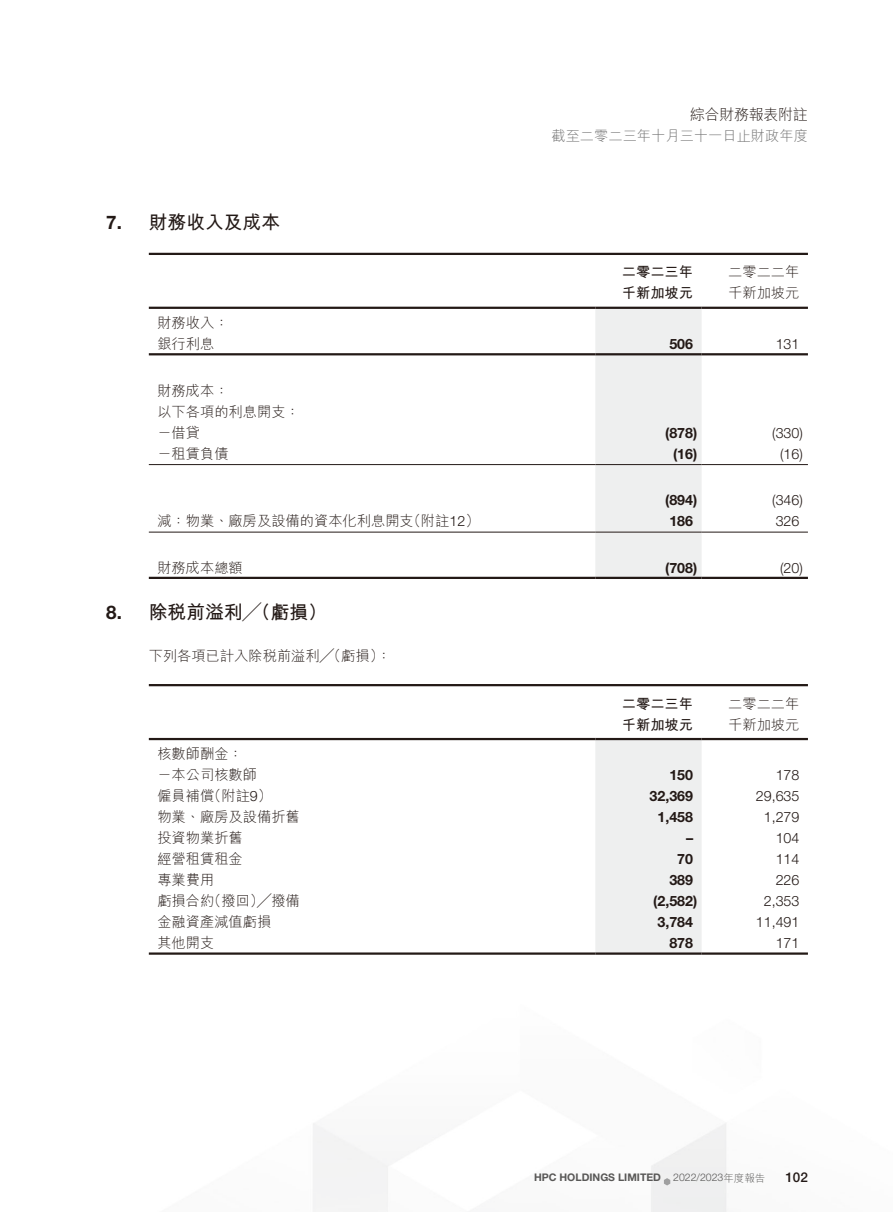
<style>
.page{position:relative;width:893px;height:1212px;background:#fff}
.page>*{position:absolute;margin:0;border:0;box-sizing:border-box;transform-origin:0 0}
.t1{font:18.75px "M Hei HK Bold E Ten B5 H";color:#231916}
.t2{font:15px "M Hei HK Light E Ten B5 H";letter-spacing:-.02em;color:#231916}
.t3{font:14.25px/21px "M Hei HK Light E Ten B5 H";color:#231916}
.t4{font:300 14.25px "Helvetica Neue LT Std";color:#231916}
.t5{font:700 14.25px "Helvetica Neue LT Std";color:#231916}
.t6{font:14.25px "M Hei HK Bold E Ten B5 H";color:#231916}
.t7{font:14.25px "M Hei HK Light E Ten B5 H";color:#717171}
.t8{font:500 13.5px "Helvetica Neue LT Std";color:#231916}
.t9{font:700 10.5px "Helvetica Neue LT Std";color:#595857}
.s1{font-family:"Helvetica Neue LT Std";font-weight:700}
.s2{font-family:"Helvetica Neue LT Std";font-weight:300}
.s3{font-weight:300}
.s4{font-family:"M Hei HK Light E Ten B5 H";font-weight:400}
</style>
<div class="page">
<svg style="left:664px;top:1178px;width:6px;height:7px"></svg>
<svg style="left:149px;top:306px;width:659px;height:271px"></svg>
<div style="left:595px;top:309px;width:107px;height:268px;background:#eeefef"></div>
<hr style="left:149px;top:253px;width:659px;height:2px;background:#231916">
<hr style="left:149px;top:307px;width:446px;height:2px;background:#231916">
<hr style="left:595px;top:307px;width:107px;height:2px;background:#231916">
<hr style="left:702px;top:307px;width:106px;height:2px;background:#231916">
<hr style="left:149px;top:353px;width:446px;height:2px;background:#231916">
<hr style="left:595px;top:353px;width:107px;height:2px;background:#231916">
<hr style="left:702px;top:353px;width:106px;height:2px;background:#231916">
<hr style="left:149px;top:464px;width:446px;height:1px;background:#231916">
<hr style="left:595px;top:464px;width:107px;height:1px;background:#231916">
<hr style="left:702px;top:464px;width:106px;height:1px;background:#231916">
<hr style="left:149px;top:532px;width:446px;height:1px;background:#231916">
<hr style="left:595px;top:532px;width:107px;height:1px;background:#231916">
<hr style="left:702px;top:532px;width:106px;height:1px;background:#231916">
<hr style="left:149px;top:577px;width:446px;height:2px;background:#231916">
<hr style="left:595px;top:577px;width:107px;height:2px;background:#231916">
<hr style="left:702px;top:577px;width:106px;height:2px;background:#231916">
<svg style="left:149px;top:686px;width:659px;height:55px"></svg>
<div style="left:595px;top:740px;width:107px;height:212px;background:#eeefef"></div>
<hr style="left:149px;top:684px;width:659px;height:2px;background:#231916">
<hr style="left:149px;top:738px;width:446px;height:2px;background:#231916">
<hr style="left:595px;top:738px;width:107px;height:2px;background:#231916">
<hr style="left:702px;top:738px;width:106px;height:2px;background:#231916">
<hr style="left:149px;top:952px;width:446px;height:3px;background:#231916">
<hr style="left:595px;top:952px;width:107px;height:3px;background:#231916">
<hr style="left:702px;top:952px;width:106px;height:3px;background:#231916">
<h1 class="t1" style="left:106px;top:215px;width:175px"><span class="s1">7.</span> 財務收入及成本</h1>
<p class="t3" style="left:157px;top:314px;width:73px">財務收入：銀行利息</p>
<p class="t3" style="left:157px;top:382px;width:144px">財務成本：<br>以下各項的利息開支：－借貸</p>
<p class="t2" style="left:690px;top:108px;width:119px">綜合財務報表附註</p>
<p class="t7" style="left:551px;top:130px;width:258px">截至二零二三年十月三十一日止財政年度</p>
<p class="t6" style="left:622px;top:267px;width:73px">二零二三年</p>
<p class="t3" style="left:728px;top:263px;width:73px">二零二二年</p>
<p class="t6" style="left:622px;top:288px;width:73px">千新加坡元</p>
<p class="t3" style="left:728px;top:284px;width:73px">千新加坡元</p>
<p class="t5" style="left:669px;top:339px;width:25px">506</p>
<p class="t4" style="left:776px;top:339px;width:25px">131</p>
<p class="t5" style="left:665px;top:427px;width:34px">(878)</p>
<p class="t4" style="left:772px;top:427px;width:32px">(330)</p>
<p class="t3" style="left:157px;top:445px;width:73px">－租賃負債</p>
<p class="t5" style="left:673px;top:448px;width:26px">(16)</p>
<p class="t4" style="left:780px;top:448px;width:24px">(16)</p>
<p class="t5" style="left:665px;top:495px;width:34px">(894)</p>
<p class="t4" style="left:772px;top:495px;width:32px">(346)</p>
<p class="t3" style="left:157px;top:512px;width:324px">減：物業、廠房及設備的資本化利息開支（附註<span class="s2">12</span>）</p>
<p class="t5" style="left:669px;top:516px;width:25px">186</p>
<p class="t4" style="left:776px;top:516px;width:25px">326</p>
<p class="t3" style="left:157px;top:559px;width:87px">財務成本總額</p>
<p class="t5" style="left:665px;top:562px;width:34px">(708)</p>
<p class="t4" style="left:780px;top:562px;width:24px">(20)</p>
<h1 class="t1" style="left:106px;top:604px;width:222px"><span class="s1">8.</span> 除稅前溢利╱（虧損）</h1>
<p class="t3" style="left:149px;top:647px;width:244px">下列各項已計入除稅前溢利╱（虧損）：</p>
<p class="t6" style="left:622px;top:698px;width:73px">二零二三年</p>
<p class="t3" style="left:728px;top:695px;width:73px">二零二二年</p>
<p class="t6" style="left:622px;top:719px;width:73px">千新加坡元</p>
<p class="t3" style="left:728px;top:716px;width:73px">千新加坡元</p>
<p class="t3" style="left:157px;top:745px;width:101px">核數師酬金：－本公司核數師</p>
<p class="t5" style="left:669px;top:770px;width:25px">150</p>
<p class="t4" style="left:776px;top:770px;width:25px">178</p>
<p class="t3" style="left:157px;top:787px;width:116px">僱員補償（附註<span class="s2">9</span>）</p>
<p class="t5" style="left:649px;top:791px;width:45px">32,369</p>
<p class="t4" style="left:756px;top:791px;width:45px">29,635</p>
<p class="t3" style="left:157px;top:808px;width:144px">物業、廠房及設備折舊</p>
<p class="t5" style="left:657px;top:812px;width:37px">1,458</p>
<p class="t4" style="left:764px;top:812px;width:37px">1,279</p>
<p class="t3" style="left:157px;top:829px;width:87px">投資物業折舊</p>
<p class="t5" style="left:686px;top:833px;width:9px">–</p>
<p class="t4" style="left:776px;top:833px;width:25px">104</p>
<p class="t3" style="left:157px;top:850px;width:87px">經營租賃租金</p>
<p class="t5" style="left:677px;top:854px;width:17px">70</p>
<p class="t4" style="left:776px;top:854px;width:25px">114</p>
<p class="t3" style="left:157px;top:871px;width:58px">專業費用</p>
<p class="t5" style="left:669px;top:875px;width:25px">389</p>
<p class="t4" style="left:776px;top:875px;width:25px">226</p>
<p class="t3" style="left:157px;top:892px;width:144px">虧損合約（撥回）╱撥備</p>
<p class="t5" style="left:653px;top:896px;width:46px">(2,582)</p>
<p class="t4" style="left:764px;top:896px;width:37px">2,353</p>
<p class="t3" style="left:157px;top:913px;width:115px">金融資產減值虧損</p>
<p class="t5" style="left:657px;top:917px;width:37px">3,784</p>
<p class="t4" style="left:756px;top:917px;width:45px">11,491</p>
<p class="t3" style="left:157px;top:934px;width:58px">其他開支</p>
<p class="t5" style="left:669px;top:938px;width:25px">878</p>
<p class="t4" style="left:776px;top:938px;width:25px">171</p>
<p class="t9" style="left:534px;top:1174px;width:233px">HPC HOLDINGS LIMITED <span class="s3">2022/2023</span><span class="s4">年度報告</span></p>
<p class="t8" style="left:785px;top:1172px;width:24px">102</p>
</div>
